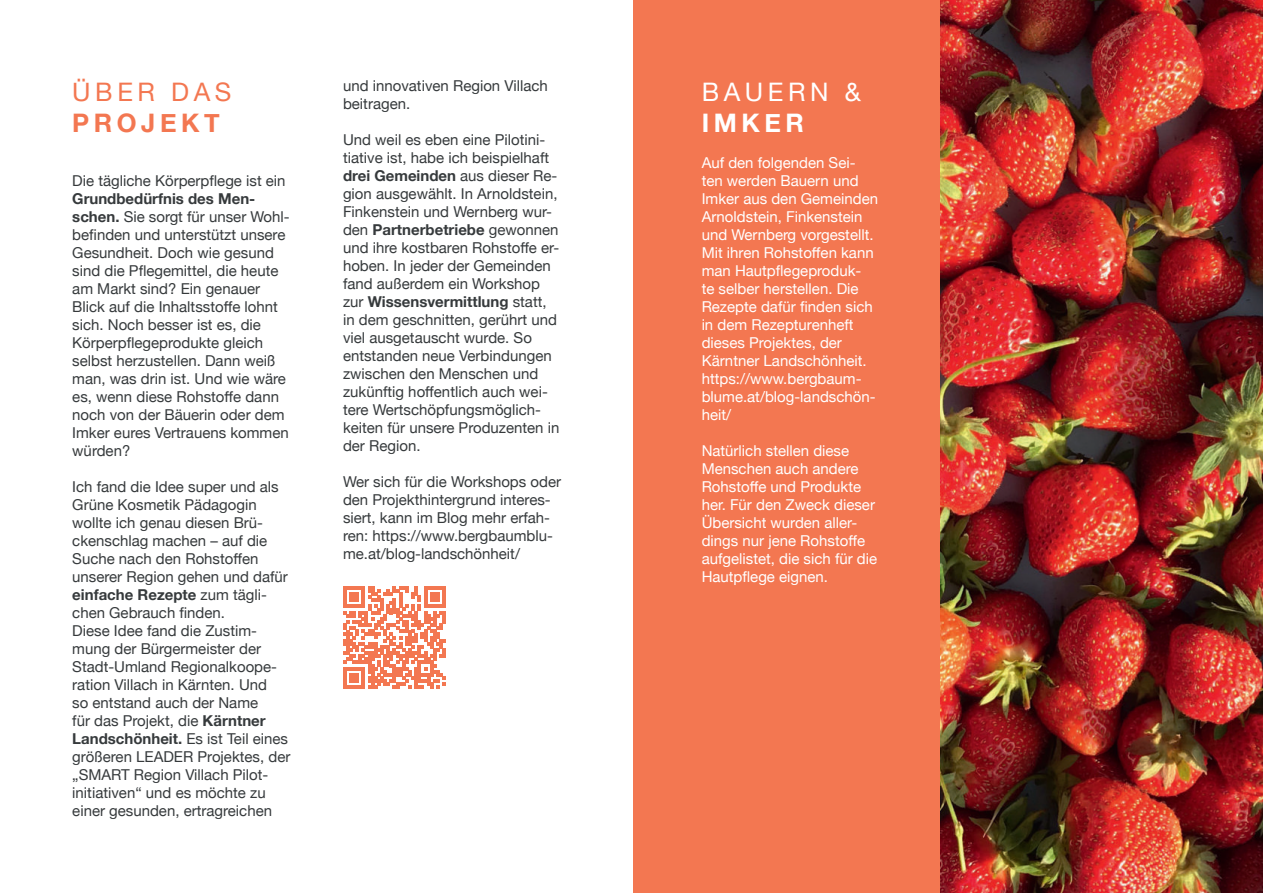
<style>
.page{position:relative;width:1263px;height:893px;background:#fff}
.page>*{position:absolute;margin:0;border:0;box-sizing:border-box;transform-origin:0 0}
.t1{font:25.5px "Helvetica Neue";letter-spacing:.18em;color:#f37751}
.t2{font:700 25.5px "Helvetica Neue";letter-spacing:.18em;color:#f37751}
.t3{font:25.5px "Helvetica Neue";letter-spacing:.18em;color:#fff}
.t4{font:700 25.5px "Helvetica Neue";letter-spacing:.18em;color:#fff}
.t5{font:15px/18px "Helvetica Neue";color:#363a3c}
.t6{font:15px/18px "Helvetica Neue";color:#fff}
.s1{font-weight:700}
</style>
<div class="page">
<img style="left:940px;top:0;width:323px;height:893px">
<svg style="left:343px;top:586px;width:103px;height:103px"></svg>
<div style="left:634px;top:0;width:306px;height:893px;background:#f37751"></div>
<h1 class="t1" style="left:72px;top:79px;width:161px">ÜBER DAS</h1>
<h1 class="t2" style="left:72px;top:109px;width:149px">PROJEKT</h1>
<p class="t5" style="left:72px;top:173px;width:215px">Die tägliche Körperpflege ist ein</p>
<p class="t5" style="left:72px;top:190px;width:219px"><span class="s1">Grundbedürfnis des Men&shy;schen.</span> Sie sorgt für unser Wohl&shy;befinden und unterstützt unsere<br>Gesundheit. Doch wie gesund sind die Pflegemittel, die heute am Markt sind? Ein genauer<br>Blick auf die Inhaltsstoffe lohnt sich. Noch besser ist es, die<br>Körperpflegeprodukte gleich selbst herzustellen. Dann weiß man, was drin ist. Und wie wäre es, wenn diese Rohstoffe dann noch von der Bäuerin oder dem<br>Imker eures Vertrauens kommen würden?</p>
<p class="t5" style="left:72px;top:478px;width:220px">Ich fand die Idee super und als<br>Grüne Kosmetik Pädagogin wollte ich genau diesen Brü&shy;ckenschlag machen – auf die<br>Suche nach den Rohstoffen unserer Region gehen und dafür <span class="s1">einfache Rezepte</span> zum tägli&shy;chen Gebrauch finden.<br>Diese Idee fand die Zustim&shy;mung der Bürgermeister der<br>Stadt-Umland Regionalkoope&shy;ration Villach in Kärnten. Und<br>so entstand auch der Name<br>für das Projekt, die <span class="s1">Kärntner<br>Landschönheit.</span> Es ist Teil eines größeren LEADER Projektes, der „SMART Region Villach Pilot&shy;initiativen“ und es möchte zu einer gesunden, ertragreichen</p>
<p class="t5" style="left:343px;top:77px;width:206px">und innovativen Region Villach beitragen.</p>
<p class="t5" style="left:343px;top:131px;width:218px">Und weil es eben eine Pilotini&shy;tiative ist, habe ich beispielhaft <span class="s1">drei Gemeinden</span> aus dieser Re&shy;gion ausgewählt. In Arnoldstein,<br>Finkenstein und Wernberg wur&shy;den <span class="s1">Partnerbetriebe</span> gewonnen und ihre kostbaren Rohstoffe er&shy;hoben. In jeder der Gemeinden fand außerdem ein Workshop zur <span class="s1">Wissensvermittlung</span> statt, in dem geschnitten, gerührt und viel ausgetauscht wurde. So entstanden neue Verbindungen zwischen den Menschen und zukünftig hoffentlich auch wei&shy;tere Wertschöpfungsmöglich&shy;keiten für unsere Produzenten in der Region.</p>
<p class="t5" style="left:343px;top:473px;width:220px">Wer sich für die Workshops oder den Projekthintergrund interes&shy;siert, kann im Blog mehr erfah&shy;ren: https://www.bergbaumblu&shy;me.at/blog-landschönheit/</p>
<h1 class="t3" style="left:702px;top:79px;width:161px">BAUERN &amp;</h1>
<h1 class="t4" style="left:702px;top:109px;width:104px">IMKER</h1>
<p class="t6" style="left:702px;top:154px;width:178px">Auf den folgenden Sei&shy;ten werden Bauern und<br>Imker aus den Gemeinden<br>Arnoldstein, Finkenstein und Wernberg vorgestellt.<br>Mit ihren Rohstoffen kann man Hautpflegeproduk-<br>te selber herstellen. Die<br>Rezepte dafür finden sich in dem Rezepturenheft dieses Projektes, der<br>Kärntner Landschönheit. https://www.bergbaum&shy;blume.at/blog-landschön&shy;heit/</p>
<p class="t6" style="left:702px;top:442px;width:177px">Natürlich stellen diese<br>Menschen auch andere<br>Rohstoffe und Produkte her. Für den Zweck dieser<br>Übersicht wurden aller&shy;dings nur jene Rohstoffe aufgelistet, die sich für die<br>Hautpflege eignen.</p>
</div>
